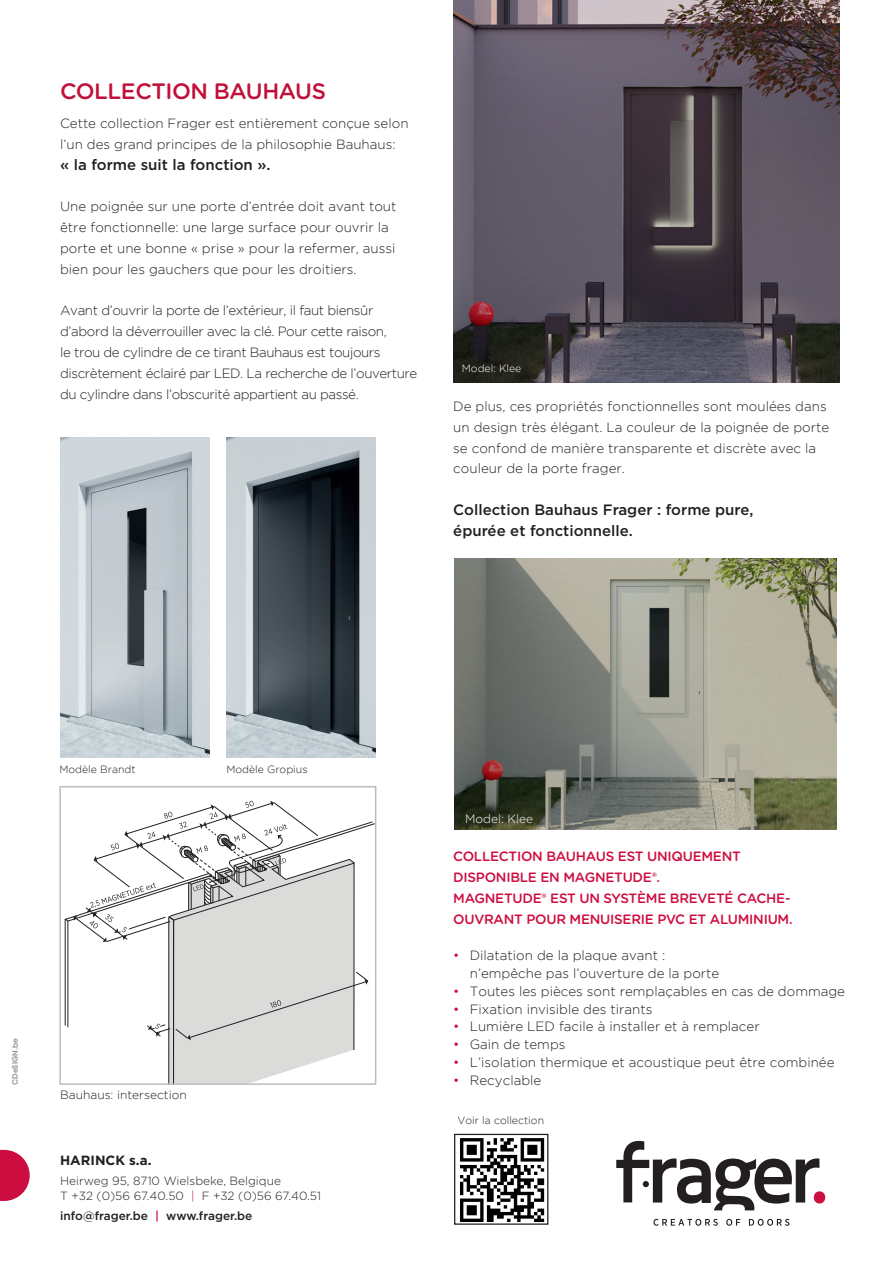
<style>
.page{position:relative;width:896px;height:1266px;background:#fff}
.page>*{position:absolute;margin:0;border:0;box-sizing:border-box;transform-origin:0 0}
.t1{font:500 22.35px "Gotham Rounded";letter-spacing:-.02em;color:#c11039}
.t2{font:500 15px/20.9px "Gotham";color:#231f20}
.t3{font:500 13.5px/21px "Gotham Rounded";letter-spacing:-.02em;color:#cd0d40}
.t4{font:300 13.35px/20.9px "Gotham";color:#231f20}
.t5{font:300 13.35px/20.9px "Gotham";letter-spacing:-.03em;color:#231f20}
.t6{font:300 13.35px/20.9px "Gotham";color:#231f20}
.t7{font:700 13.35px "Gotham";color:#231f20}
.t8{font:300 12px "Gotham";color:#231f20}
.t9{font:300 12px "Gotham";color:#fff}
.t10{font:300 11.85px/14.2px "Gotham";color:#231f20}
.t11{font:500 11.85px "Gotham";color:#231f20}
.t12{font:300 10.5px "Gotham";color:#231f20}
.t13{font:300 10.5px "Gotham";color:#fff}
.t14{font:600 7.35px "ITC Avant Garde Std";color:#939598}
.s1{color:#cd0d40}
</style>
<div class="page">
<svg style="left:653px;top:1218px;width:64px;height:7px"></svg>
<svg style="left:726px;top:1218px;width:14px;height:7px"></svg>
<svg style="left:748px;top:1218px;width:41px;height:7px"></svg>
<svg style="left:616px;top:1140px;width:203px;height:70px"></svg>
<div style="left:813px;top:1191px;width:12px;height:12px;background:#cc1041;border-radius:50%"></div>
<svg style="left:0;top:1149px;width:30px;height:51px"></svg>
<img style="left:456px;top:1135px;width:90px;height:87px">
<div style="left:454px;top:1133px;width:94px;height:91px;border:1px solid #231f20"></div>
<svg style="left:64px;top:800px;width:309px;height:281px"></svg>
<div style="left:59px;top:786px;width:317px;height:298px;border:2px solid #bbbcbf"></div>
<img style="left:227px;top:438px;width:148px;height:320px">
<img style="left:60px;top:438px;width:149px;height:320px">
<img style="left:453px;top:0;width:386px;height:382px">
<img style="left:454px;top:558px;width:382px;height:271px">
<h1 class="t1" style="left:60px;top:75px;width:267px">COLLECTION BAUHAUS</h1>
<p class="t6" style="left:60px;top:113px;width:350px">Cette collection Frager est entièrement conçue selon l’un des grand principes de la philosophie Bauhaus:</p>
<p class="t2" style="left:60px;top:154px;width:212px">« la forme suit la fonction ».</p>
<p class="t4" style="left:60px;top:196px;width:338px">Une poignée sur une porte d’entrée doit avant tout être fonctionnelle: une large surface pour ouvrir la porte et une bonne « prise » pour la refermer, aussi bien pour les gauchers que pour les droitiers.</p>
<p class="t5" style="left:60px;top:300px;width:358px">Avant d’ouvrir la porte de l’extérieur, il faut biensûr d’abord la déverrouiller avec la clé. Pour cette raison,<br>le trou de cylindre de ce tirant Bauhaus est toujours discrètement éclairé par LED. La recherche de l’ouverture du cylindre dans l’obscurité appartient au passé.</p>
<p class="t13" style="left:462px;top:362px;width:61px">Model: Klee</p>
<p class="t4" style="left:453px;top:395px;width:377px">De plus, ces propriétés fonctionnelles sont moulées dans un design très élégant. La couleur de la poignée de porte se confond de manière transparente et discrète avec la couleur de la porte frager.</p>
<p class="t2" style="left:453px;top:499px;width:301px">Collection Bauhaus Frager : forme pure, épurée et fonctionnelle.</p>
<p class="t12" style="left:59px;top:763px;width:78px">Modèle Brandt</p>
<p class="t12" style="left:226px;top:763px;width:83px">Modèle Gropius</p>
<p class="t14" style="left:10px;top:1084px;width:48px;rotate:-90deg">CDeSIGN.be</p>
<p class="t8" style="left:60px;top:1088px;width:128px">Bauhaus: intersection</p>
<p class="t7" style="left:60px;top:1150px;width:93px">HARINCK s.a.</p>
<p class="t10" style="left:60px;top:1173px;width:262px">Heirweg 95, 8710 Wielsbeke, Belgique<br>T +32 (0)56 67.40.50 <span class="s1">|</span> F +32 (0)56 67.40.51</p>
<p class="t11" style="left:60px;top:1208px;width:194px">info@frager.be <span class="s1">|</span> www.frager.be</p>
<p class="t9" style="left:465px;top:812px;width:70px">Model: Klee</p>
<p class="t3" style="left:453px;top:845px;width:341px">COLLECTION BAUHAUS EST UNIQUEMENT DISPONIBLE EN MAGNETUDE®.<br>MAGNETUDE® EST UN SYSTÈME BREVETÉ CACHE-OUVRANT POUR MENUISERIE PVC ET ALUMINIUM.</p>
<p class="t4" style="left:470px;top:946px;width:251px;line-height:17.9px;text-indent:-17px"><span class="s1">•</span> Dilatation de la plaque avant : n’empêche pas l’ouverture de la porte</p>
<p class="t4" style="left:453px;top:980px;width:393px"><span class="s1">•</span> Toutes les pièces sont remplaçables en cas de dommage</p>
<p class="t4" style="left:453px;top:998px;width:201px"><span class="s1">•</span> Fixation invisible des tirants</p>
<p class="t4" style="left:453px;top:1015px;width:308px"><span class="s1">•</span> Lumière LED facile à installer et à remplacer</p>
<p class="t4" style="left:453px;top:1033px;width:114px"><span class="s1">•</span> Gain de temps</p>
<p class="t4" style="left:453px;top:1051px;width:383px"><span class="s1">•</span> L’isolation thermique et acoustique peut être combinée</p>
<p class="t4" style="left:453px;top:1069px;width:90px"><span class="s1">•</span> Recyclable</p>
<p class="t12" style="left:457px;top:1114px;width:88px">Voir la collection</p>
</div>
